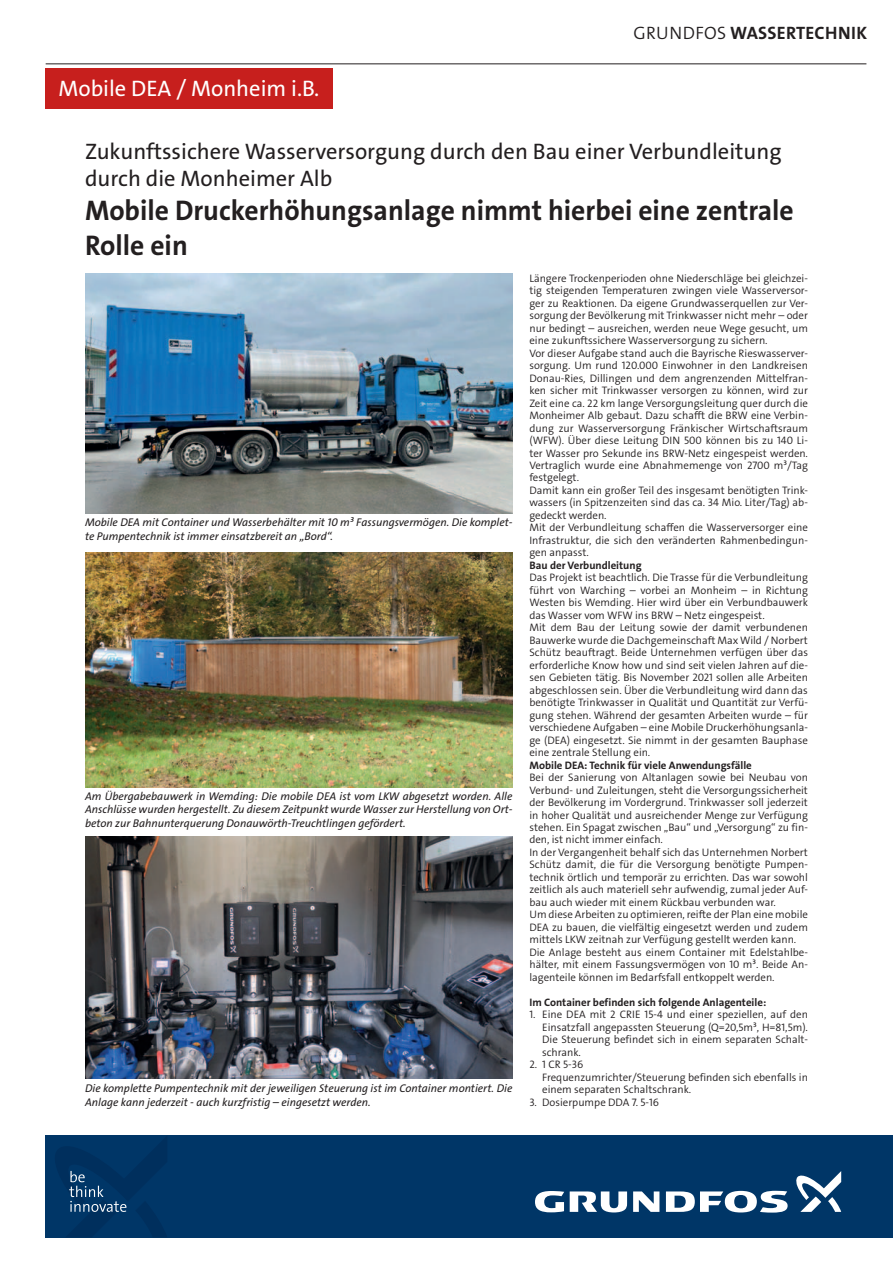
<style>
.page{position:relative;width:893px;height:1263px;background:#fff}
.page>*{position:absolute;margin:0;border:0;box-sizing:border-box;transform-origin:0 0}
.t1{font:28.5px/34.2px "Grundfos The Sans V2 OT 7 B";color:#231f20}
.t2{font:22.5px/27px "Grundfos The Sans V2 OT 5 R";color:#231f20}
.t3{font:22.5px "Grundfos The Sans V2 OT 5 R";color:#fff}
.t4{font:18px "Grundfos The Sans V2 OT 7 B";letter-spacing:.015em;color:#231f20}
.t5{font:11.25px/13.5px "Grundfos The Sans V2 OT 5 R Italic";color:#231f20}
.t6{font:10.8px/12.5px "Grundfos The Sans V2 OT 4 SL";color:#231f20}
.t7{font:10.8px "Grundfos The Sans V2 OT 7 B";color:#231f20}
.s1{font-family:"Grundfos The Sans V2 OT 4 SL"}
</style>
<div class="page">
<img style="left:85px;top:274px;width:427px;height:240px">
<img style="left:85px;top:836px;width:427px;height:243px">
<hr style="left:46px;top:63px;width:820px;height:1px;background:#231f20">
<div style="left:46px;top:68px;width:287px;height:41px;background:#c71f1d"></div>
<div style="left:483px;top:1135px;width:410px;height:102px;background:#003667"></div>
<svg style="left:633px;top:1191px;width:26px;height:21px"></svg>
<svg style="left:570px;top:1191px;width:57px;height:21px"></svg>
<svg style="left:535px;top:1191px;width:29px;height:21px"></svg>
<svg style="left:666px;top:1191px;width:121px;height:22px"></svg>
<svg style="left:796px;top:1171px;width:45px;height:41px"></svg>
<div style="left:46px;top:1135px;width:481px;height:102px;background:#003667"></div>
<svg style="left:69px;top:1170px;width:58px;height:42px"></svg>
<img style="left:85px;top:553px;width:427px;height:234px">
<h2 class="t3" style="left:58px;top:79px;width:262px">Mobile DEA / Monheim i.B.</h2>
<h3 class="t4" style="left:633px;top:26px;width:235px"><span class="s1">GRUNDFOS</span> WASSERTECHNIK</h3>
<h2 class="t2" style="left:85px;top:140px;width:698px">Zukunftssichere Wasserversorgung durch den Bau einer Verbundleitung durch die Monheimer Alb</h2>
<h1 class="t1" style="left:85px;top:196px;width:710px">Mobile Druckerhöhungsanlage nimmt hierbei eine zentrale<br>Rolle ein</h1>
<p class="t5" style="left:85px;top:517px;width:429px">Mobile DEA mit Container und Wasserbehälter mit 10 m³ Fassungsvermögen. Die komplet&shy;te Pumpentechnik ist immer einsatzbereit an „Bord“.</p>
<p class="t5" style="left:85px;top:790px;width:429px;text-align:justify">Am Übergabebauwerk in Wemding: Die mobile DEA ist vom LKW abgesetzt worden. Alle Anschlüsse wurden hergestellt. Zu diesem Zeitpunkt wurde Wasser zur Herstellung von Ort&shy;beton zur Bahnunterquerung Donauwörth-Treuchtlingen gefördert.</p>
<p class="t5" style="left:85px;top:1083px;width:429px">Die komplette Pumpentechnik mit der jeweiligen Steuerung ist im Container montiert. Die<br>Anlage kann jederzeit - auch kurzfristig – eingesetzt werden.</p>
<p class="t6" style="left:529px;top:273px;width:280px">Längere Trockenperioden ohne Niederschläge bei gleichzei&shy;tig steigenden Temperaturen zwingen viele Wasserversor&shy;ger zu Reaktionen. Da eigene Grundwasserquellen zur Ver&shy;sorgung der Bevölkerung mit Trinkwasser nicht mehr – oder nur bedingt – ausreichen, werden neue Wege gesucht, um eine zukunftssichere Wasserversorgung zu sichern.<br>Vor dieser Aufgabe stand auch die Bayrische Rieswasserver&shy;sorgung. Um rund 120.000 Einwohner in den Landkreisen Donau-Ries, Dillingen und dem angrenzenden Mittelfran&shy;ken sicher mit Trinkwasser versorgen zu können, wird zur Zeit eine ca. 22 km lange Versorgungsleitung quer durch die Monheimer Alb gebaut. Dazu schafft die BRW eine Verbin&shy;dung zur Wasserversorgung Fränkischer Wirtschaftsraum (WFW). Über diese Leitung DIN 500 können bis zu 140 Li&shy;ter Wasser pro Sekunde ins BRW-Netz eingespeist werden.<br>Vertraglich wurde eine Abnahmemenge von 2700 m³/Tag festgelegt.<br>Damit kann ein großer Teil des insgesamt benötigten Trink&shy;wassers (in Spitzenzeiten sind das ca. 34 Mio. Liter/Tag) ab&shy;gedeckt werden.<br>Mit der Verbundleitung schaffen die Wasserversorger eine Infrastruktur, die sich den veränderten Rahmenbedingun&shy;gen anpasst.</p>
<p class="t7" style="left:529px;top:561px;width:114px">Bau der Verbundleitung</p>
<p class="t6" style="left:529px;top:573px;width:280px">Das Projekt ist beachtlich. Die Trasse für die Verbundleitung führt von Warching – vorbei an Monheim – in Richtung Westen bis Wemding. Hier wird über ein Verbundbauwerk das Wasser vom WFW ins BRW – Netz eingespeist.<br>Mit dem Bau der Leitung sowie der damit verbundenen Bauwerke wurde die Dachgemeinschaft Max Wild / Norbert Schütz beauftragt. Beide Unternehmen verfügen über das erforderliche Know how und sind seit vielen Jahren auf die&shy;sen Gebieten tätig. Bis November 2021 sollen alle Arbeiten abgeschlossen sein. Über die Verbundleitung wird dann das benötigte Trinkwasser in Qualität und Quantität zur Verfü&shy;gung stehen. Während der gesamten Arbeiten wurde – für verschiedene Aufgaben – eine Mobile Druckerhöhungsanla&shy;ge (DEA) eingesetzt. Sie nimmt in der gesamten Bauphase eine zentrale Stellung ein.</p>
<p class="t7" style="left:529px;top:761px;width:224px">Mobile DEA: Technik für viele Anwendungsfälle</p>
<p class="t6" style="left:529px;top:772px;width:280px">Bei der Sanierung von Altanlagen sowie bei Neubau von Verbund- und Zuleitungen, steht die Versorgungssicherheit der Bevölkerung im Vordergrund. Trinkwasser soll jederzeit in hoher Qualität und ausreichender Menge zur Verfügung stehen. Ein Spagat zwischen „Bau“ und „Versorgung“ zu fin&shy;den, ist nicht immer einfach.<br>In der Vergangenheit behalf sich das Unternehmen Norbert Schütz damit, die für die Versorgung benötigte Pumpen&shy;technik örtlich und temporär zu errichten. Das war sowohl zeitlich als auch materiell sehr aufwendig, zumal jeder Auf&shy;bau auch wieder mit einem Rückbau verbunden war.<br>Um diese Arbeiten zu optimieren, reifte der Plan eine mobile DEA zu bauen, die vielfältig eingesetzt werden und zudem mittels LKW zeitnah zur Verfügung gestellt werden kann.<br>Die Anlage besteht aus einem Container mit Edelstahlbe&shy;hälter, mit einem Fassungsvermögen von 10 m³. Beide An&shy;lagenteile können im Bedarfsfall entkoppelt werden.</p>
<p class="t7" style="left:529px;top:998px;width:238px">Im Container befinden sich folgende Anlagenteile:</p>
<p class="t6" style="left:542px;top:1009px;width:267px;text-align:justify;text-indent:-13px">1. Eine DEA mit 2 CRIE 15-4 und einer speziellen, auf den Einsatzfall angepassten Steuerung (Q=20,5m³, H=81,5m).<br>Die Steuerung befindet sich in einem separaten Schalt&shy;schrank.</p>
<p class="t6" style="left:542px;top:1059px;width:267px;text-indent:-13px">2. 1 CR 5-36<br>Frequenzumrichter/Steuerung befinden sich ebenfalls in einem separaten Schaltschrank.</p>
<p class="t6" style="left:529px;top:1097px;width:131px">3. Dosierpumpe DDA 7. 5-16</p>
</div>
